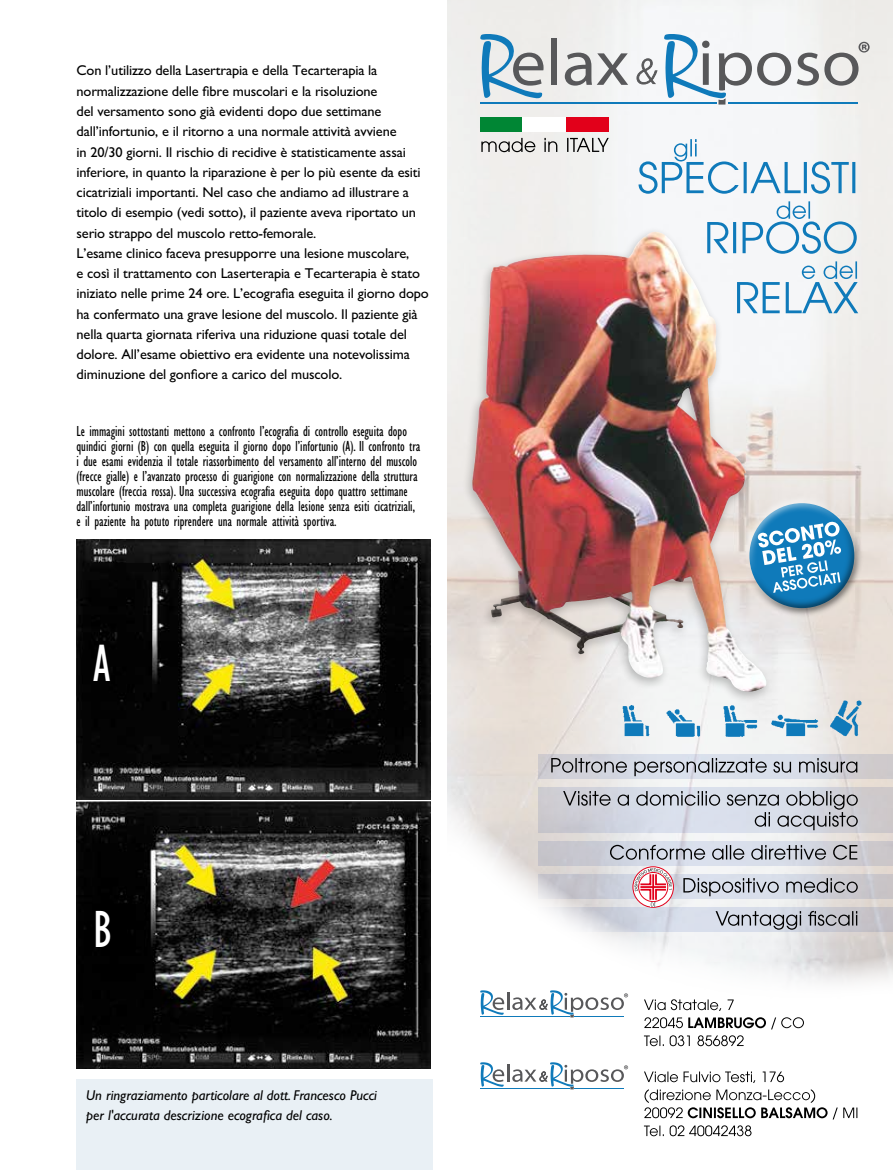
<style>
.page{position:relative;width:893px;height:1170px;background:#fff}
.page>*{position:absolute;margin:0;border:0;box-sizing:border-box;transform-origin:0 0}
.t1{font:condensed 54px "Gill Sans";color:#fff;scale:.9 1}
.t2{font:condensed 15px/15px "Gill Sans";color:#000;scale:.9 1}
.t3{font:14.25px/20.2px "M Gill Sans";letter-spacing:-.01em;color:#000}
.t4{font:italic 14.25px/19.5px "Gill Sans";color:#000}
</style>
<div class="page">
<img style="left:77px;top:539px;width:353px;height:260px">
<img style="left:77px;top:801px;width:353px;height:267px">
<img style="left:448px;top:0;width:445px;height:727px">
<svg style="left:773px;top:261px;width:85px;height:52px"></svg>
<svg style="left:707px;top:201px;width:150px;height:53px"></svg>
<div style="left:551px;top:38px;width:6px;height:47px;background:#58585a"></div>
<svg style="left:565px;top:53px;width:63px;height:33px"></svg>
<svg style="left:637px;top:59px;width:20px;height:25px"></svg>
<svg style="left:480px;top:34px;width:64px;height:64px"></svg>
<svg style="left:664px;top:34px;width:127px;height:70px"></svg>
<hr style="left:480px;top:102px;width:236px;height:2px;background:#0f7aba">
<hr style="left:728px;top:102px;width:130px;height:2px;background:#0f7aba">
<svg style="left:797px;top:42px;width:73px;height:44px"></svg>
<div style="left:461px;top:227px;width:312px;height:477px;background:#000;opacity:.25"></div>
<img style="left:493px;top:232px;width:160px;height:36px">
<img style="left:609px;top:696px;width:262px;height:31px">
<svg style="left:638px;top:139px;width:217px;height:55px"></svg>
<div style="left:739px;top:493px;width:110px;height:86px;background:#fff;opacity:.75"></div>
<div style="left:747px;top:517px;width:117px;height:101px;background:#000;opacity:.6"></div>
<svg style="left:757px;top:521px;width:84px;height:72px"></svg>
<div style="left:480px;top:118px;width:129px;height:14px;background:#fff"></div>
<div style="left:480px;top:118px;width:42px;height:14px;background:#008634"></div>
<div style="left:566px;top:118px;width:43px;height:14px;background:#e2001a"></div>
<svg style="left:481px;top:138px;width:128px;height:14px"></svg>
<svg style="left:448px;top:727px;width:445px;height:410px"></svg>
<svg style="left:644px;top:1125px;width:107px;height:11px"></svg>
<svg style="left:644px;top:1089px;width:213px;height:30px"></svg>
<svg style="left:644px;top:1071px;width:140px;height:11px"></svg>
<svg style="left:644px;top:1035px;width:100px;height:11px"></svg>
<svg style="left:644px;top:1017px;width:160px;height:12px"></svg>
<svg style="left:644px;top:999px;width:90px;height:11px"></svg>
<hr style="left:480px;top:1016px;width:90px;height:1px;background:#0f7aba">
<hr style="left:574px;top:1016px;width:50px;height:1px;background:#0f7aba">
<svg style="left:480px;top:990px;width:148px;height:26px"></svg>
<hr style="left:480px;top:1088px;width:90px;height:1px;background:#0f7aba">
<hr style="left:574px;top:1088px;width:50px;height:1px;background:#0f7aba">
<svg style="left:480px;top:1062px;width:148px;height:26px"></svg>
<svg style="left:634px;top:868px;width:38px;height:38px"></svg>
<div style="left:77px;top:1079px;width:356px;height:90px;background:#e9f0f5"></div>
<p class="t3" style="left:77px;top:61px;width:354px">Con l’utilizzo della Lasertrapia e della Tecarterapia la normalizzazione delle fibre muscolari e la risoluzione<br>del versamento sono già evidenti dopo due settimane dall’infortunio, e il ritorno a una normale attività avviene<br>in 20/30 giorni. Il rischio di recidive è statisticamente assai inferiore, in quanto la riparazione è per lo più esente da esiti cicatriziali importanti. Nel caso che andiamo ad illustrare a titolo di esempio (vedi sotto), il paziente aveva riportato un serio strappo del muscolo retto-femorale.<br>L’esame clinico faceva presupporre una lesione muscolare,<br>e così il trattamento con Laserterapia e Tecarterapia è stato iniziato nelle prime 24 ore. L’ecografia eseguita il giorno dopo ha confermato una grave lesione del muscolo. Il paziente già nella quarta giornata riferiva una riduzione quasi totale del dolore. All’esame obiettivo era evidente una notevolissima diminuzione del gonfiore a carico del muscolo.</p>
<p class="t2" style="left:77px;top:424px;width:383px">Le immagini sottostanti mettono a confronto l’ecografia di controllo eseguita dopo quindici giorni (B) con quella eseguita il giorno dopo l’infortunio (A). Il confronto tra i due esami evidenzia il totale riassorbimento del versamento all’interno del muscolo (frecce gialle) e l’avanzato processo di guarigione con normalizzazione della struttura muscolare (freccia rossa). Una successiva ecografia eseguita dopo quattro settimane dall’infortunio mostrava una completa guarigione della lesione senza esiti cicatriziali, e il paziente ha potuto riprendere una normale attività sportiva.</p>
<h1 class="t1" style="left:93px;top:634px;width:21px">A</h1>
<h1 class="t1" style="left:93px;top:899px;width:22px">B</h1>
<p class="t4" style="left:86px;top:1085px;width:292px">Un ringraziamento particolare al dott. Francesco Pucci per l'accurata descrizione ecografica del caso.</p>
</div>
